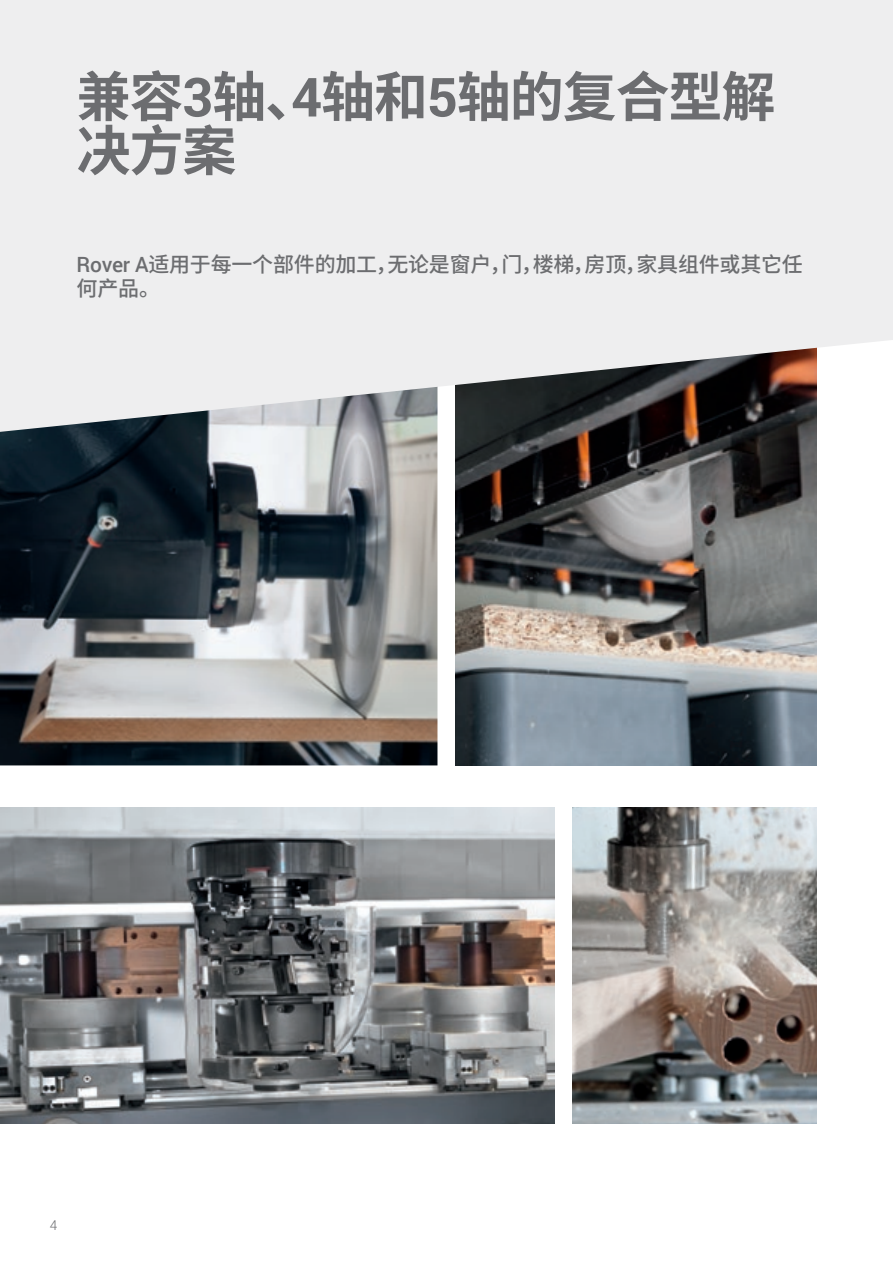
<style>
.page{position:relative;width:893px;height:1263px;background:#fff}
.page>*{position:absolute;margin:0;border:0;box-sizing:border-box;transform-origin:0 0}
.t1{font:700 54px/54px "Noto Sans CJ Ksc";letter-spacing:-.02em;color:#6c6d70}
.t2{font:500 21px/24px "Noto Sans CJ Ksc";letter-spacing:-.01em;color:#6c6d70}
.t3{font:300 13.5px "Roboto";color:#6c6d70}
.s1{font-family:"Roboto"}
</style>
<div class="page">
<img style="left:0;top:432px;width:437px;height:333px">
<img style="left:455px;top:432px;width:361px;height:333px">
<img style="left:573px;top:807px;width:243px;height:317px">
<svg style="left:0;top:0;width:893px;height:432px;background:#dfdfe0"></svg>
<img style="left:0;top:807px;width:555px;height:317px">
<p class="t1" style="left:77px;top:71px;width:700px">兼容<span class="s1">3</span>轴、<span class="s1">4</span>轴和<span class="s1">5</span>轴的复合型解决方案</p>
<p class="t2" style="left:77px;top:252px;width:728px"><span class="s1">Rover A</span>适用于每一个部件的加工，无论是窗户，门，楼梯，房顶，家具组件或其它任何产品。</p>
<p class="t3" style="left:50px;top:1215px;width:9px">4</p>
</div>
